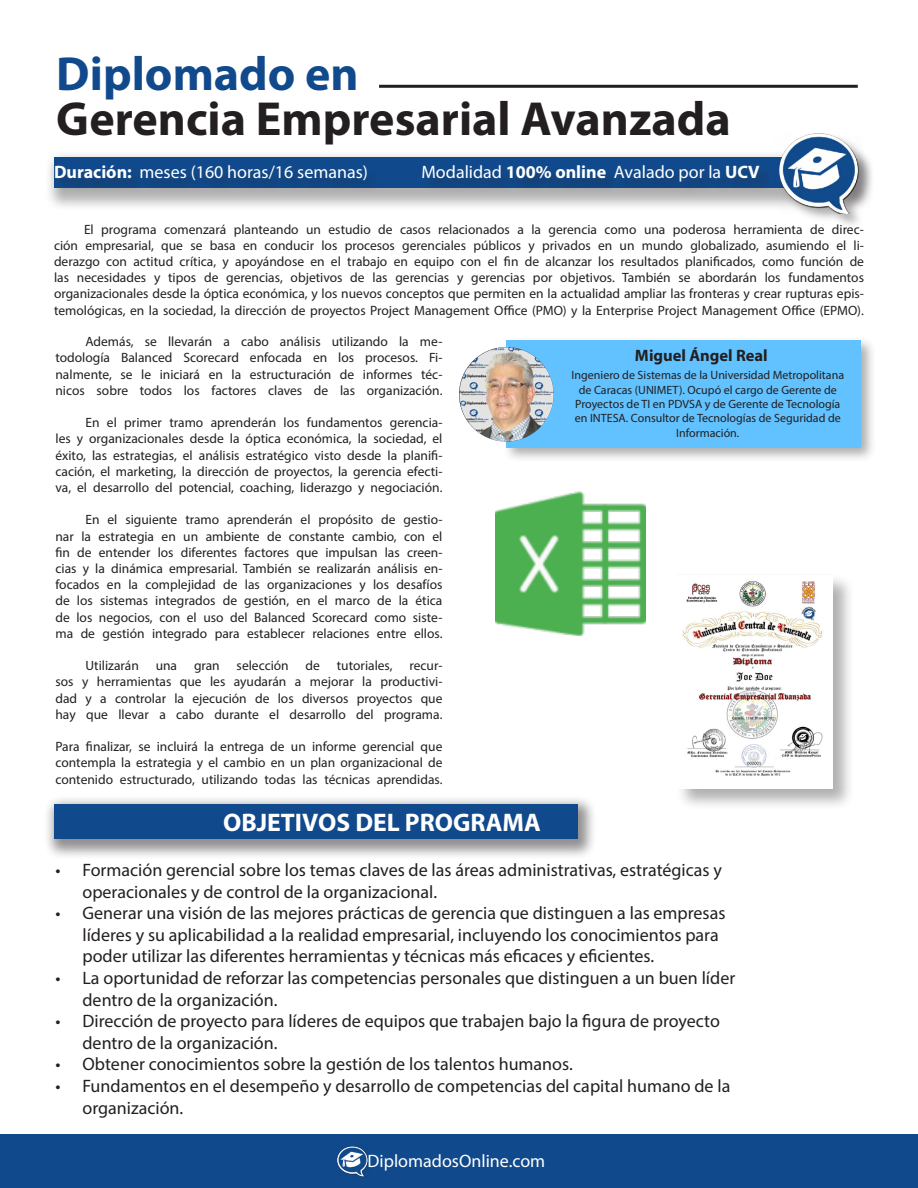
<style>
.page{position:relative;width:918px;height:1188px;background:#fff}
.page>*{position:absolute;margin:0;border:0;box-sizing:border-box;transform-origin:0 0}
.t1{font:700 48px "Myriad Pro";color:#231f20}
.t2{font:700 48px "Myriad Pro";color:#114a8c}
.t3{font:700 25.5px "Myriad Pro";color:#fff}
.t4{font:18px/21.6px "Myriad Pro";color:#231f20}
.t5{font:18px "Myriad Pro";color:#fff}
.t6{font:700 16.5px "Myriad Pro";color:#231f20}
.t7{font:13.5px/16.2px "Myriad Pro";color:#231f20;text-align:justify}
.t8{font:12px/14.4px "Myriad Pro";color:#231f20;text-align:center}
.s1{font-weight:700}
</style>
<div class="page">
<div style="left:45px;top:150px;width:830px;height:62px;background:#231f20;opacity:.35"></div>
<div style="left:54px;top:157px;width:799px;height:31px;background:#114a8c"></div>
<div style="left:43px;top:794px;width:554px;height:66px;background:#231f20;opacity:.5"></div>
<div style="left:54px;top:804px;width:523px;height:34px;background:#114a8c"></div>
<div style="left:778px;top:133px;width:96px;height:96px;background:#231f20;opacity:.35"></div>
<img style="left:774px;top:133px;width:90px;height:80px">
<div style="left:502px;top:336px;width:375px;height:127px;background:#231f20;opacity:.37"></div>
<div style="left:506px;top:340px;width:355px;height:108px;background:#61c2ff"></div>
<img style="left:459px;top:347px;width:95px;height:95px;border-radius:47px">
<div style="left:0;top:1134px;width:918px;height:54px;background:#114a8c"></div>
<hr style="left:379px;top:85px;width:479px;height:3px;background:#231f20">
<img style="left:496px;top:491px;width:150px;height:145px">
<div style="left:676px;top:574px;width:178px;height:237px;background:#231f20;opacity:.35"></div>
<img style="left:677px;top:575px;width:155px;height:214px">
<div style="left:54px;top:165px;width:720px;height:32px;background:#231f20;opacity:.35"></div>
<img style="left:337px;top:1146px;width:31px;height:31px">
<p class="t2" style="left:56px;top:43px;width:304px">Diplomado en</p>
<p class="t1" style="left:56px;top:88px;width:676px">Gerencia Empresarial Avanzada</p>
<p class="t5" style="left:54px;top:161px;width:315px"><span class="s1">Duración:</span> meses (160 horas/16 semanas)</p>
<p class="t5" style="left:421px;top:161px;width:340px">Modalidad <span class="s1">100% online</span> Avalado por la <span class="s1">UCV</span></p>
<p class="t7" style="left:54px;top:221px;width:812px;text-indent:30px">El programa comenzará planteando un estudio de casos relacionados a la gerencia como una poderosa herramienta de direc&shy;ción empresarial, que se basa en conducir los procesos gerenciales públicos y privados en un mundo globalizado, asumiendo el li&shy;derazgo con actitud crítica, y apoyándose en el trabajo en equipo con el fin de alcanzar los resultados planificados, como función de las necesidades y tipos de gerencias, objetivos de las gerencias y gerencias por objetivos. También se abordarán los fundamentos organizacionales desde la óptica económica, y los nuevos conceptos que permiten en la actualidad ampliar las fronteras y crear rupturas epis&shy;temológicas, en la sociedad, la dirección de proyectos Project Management Office (PMO) y la Enterprise Project Management Office (EPMO).</p>
<p class="t7" style="left:55px;top:333px;width:389px;text-indent:30px">Además, se llevarán a cabo análisis utilizando la me&shy;todología Balanced Scorecard enfocada en los procesos. Fi&shy;nalmente, se le iniciará en la estructuración de informes téc&shy;nicos sobre todos los factores claves de las organización.</p>
<p class="t7" style="left:55px;top:414px;width:389px;text-indent:30px">En el primer tramo aprenderán los fundamentos gerencia&shy;les y organizacionales desde la óptica económica, la sociedad, el éxito, las estrategias, el análisis estratégico visto desde la planifi&shy;cación, el marketing, la dirección de proyectos, la gerencia efecti&shy;va, el desarrollo del potencial, coaching, liderazgo y negociación.</p>
<p class="t7" style="left:55px;top:511px;width:389px;text-indent:30px">En el siguiente tramo aprenderán el propósito de gestio&shy;nar la estrategia en un ambiente de constante cambio, con el fin de entender los diferentes factores que impulsan las creen&shy;cias y la dinámica empresarial. También se realizarán análisis en&shy;focados en la complejidad de las organizaciones y los desafíos de los sistemas integrados de gestión, en el marco de la ética de los negocios, con el uso del Balanced Scorecard como siste&shy;ma de gestión integrado para establecer relaciones entre ellos.</p>
<p class="t7" style="left:55px;top:657px;width:389px;text-indent:30px">Utilizarán una gran selección de tutoriales, recur&shy;sos y herramientas que les ayudarán a mejorar la productivi&shy;dad y a controlar la ejecución de los diversos proyectos que hay que llevar a cabo durante el desarrollo del programa.</p>
<p class="t7" style="left:55px;top:738px;width:389px">Para finalizar, se incluirá la entrega de un informe gerencial que contempla la estrategia y el cambio en un plan organizacional de contenido estructurado, utilizando todas las técnicas aprendidas.</p>
<p class="t3" style="left:223px;top:805px;width:319px">OBJETIVOS DEL PROGRAMA</p>
<p class="t6" style="left:635px;top:345px;width:134px">Miguel Ángel Real</p>
<p class="t8" style="left:572px;top:368px;width:274px">Ingeniero de Sistemas de la Universidad Metropolitana de Caracas (UNIMET). Ocupó el cargo de Gerente de Proyectos de TI en PDVSA y de Gerente de Tecnología en INTESA. Consultor de Tecnologías de Seguridad de Información.</p>
<p class="t4" style="left:82px;top:859px;width:641px;text-indent:-27px">• Formación gerencial sobre los temas claves de las áreas administrativas, estratégicas y operacionales y de control de la organizacional.</p>
<p class="t4" style="left:82px;top:902px;width:645px;text-indent:-27px">• Generar una visión de las mejores prácticas de gerencia que distinguen a las empresas líderes y su aplicabilidad a la realidad empresarial, incluyendo los conocimientos para poder utilizar las diferentes herramientas y técnicas más eficaces y eficientes.</p>
<p class="t4" style="left:82px;top:967px;width:654px;text-indent:-27px">• La oportunidad de reforzar las competencias personales que distinguen a un buen líder dentro de la organización.</p>
<p class="t4" style="left:82px;top:1010px;width:639px;text-indent:-27px">• Dirección de proyecto para líderes de equipos que trabajen bajo la figura de proyecto dentro de la organización.</p>
<p class="t4" style="left:55px;top:1053px;width:519px">• Obtener conocimientos sobre la gestión de los talentos humanos.</p>
<p class="t4" style="left:82px;top:1075px;width:649px;text-indent:-27px">• Fundamentos en el desempeño y desarrollo de competencias del capital humano de la organización.</p>
<p class="t5" style="left:368px;top:1149px;width:179px">DiplomadosOnline.com</p>
</div>
